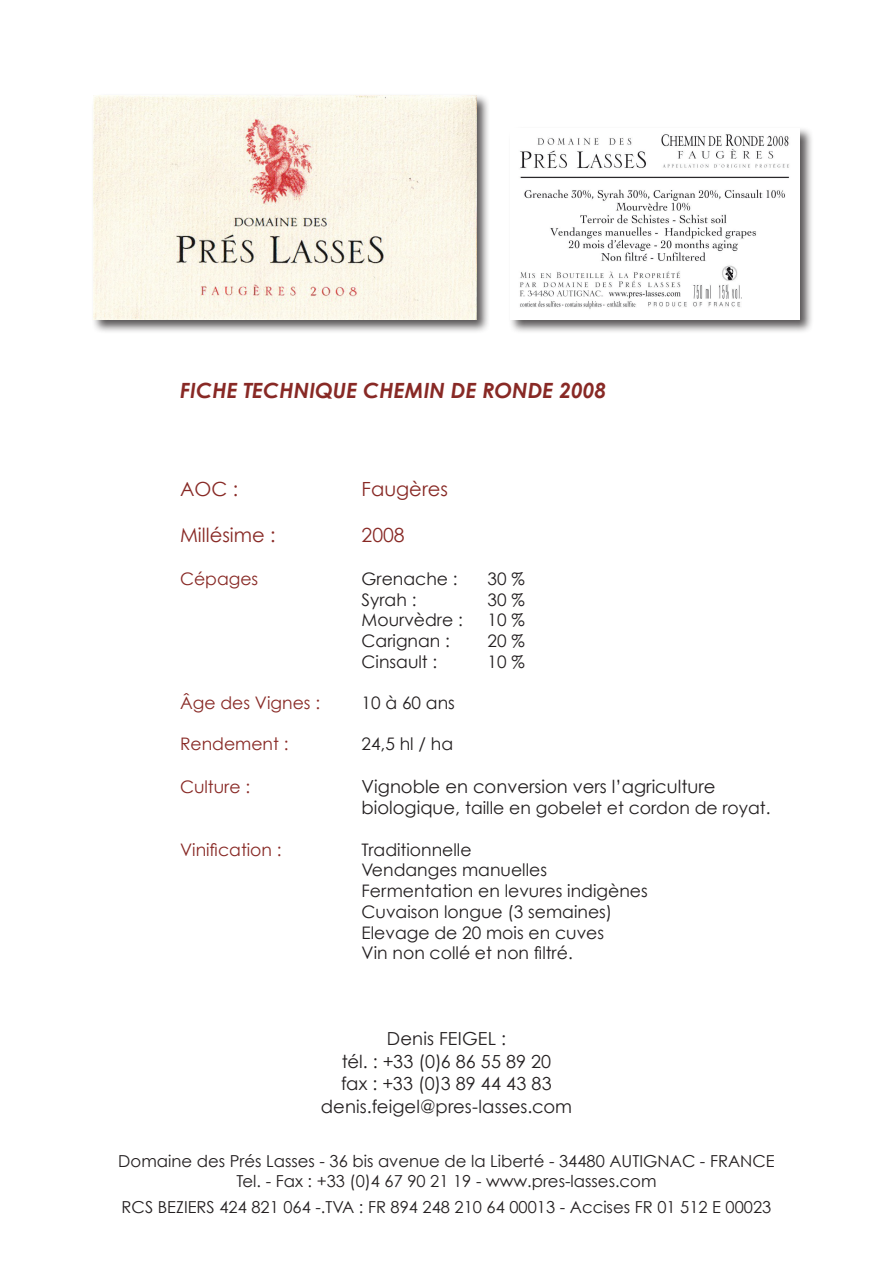
<style>
.page{position:relative;width:893px;height:1263px;background:#fff}
.page>*{position:absolute;margin:0;border:0;box-sizing:border-box;transform-origin:0 0}
.t1{font:italic 700 21px "Century Gothic";color:#882925}
.t2{font:19.5px "Century Gothic";color:#882925}
.t3{font:18px/22.5px "Century Gothic";color:#231f20;text-align:center}
.t4{font:17.25px/20.7px "Century Gothic";color:#231f20}
.t5{font:17.25px "Century Gothic";color:#882925}
.t6{font:16.5px/19.8px "Century Gothic";color:#231f20;text-align:center}
.s1{font-size:18px}
</style>
<div class="page">
<div style="left:91px;top:93px;width:399px;height:241px;background:#231f20;opacity:.75"></div>
<img style="left:93px;top:96px;width:383px;height:224px">
<div style="left:508px;top:126px;width:305px;height:208px;background:#231f20;opacity:.75"></div>
<img style="left:510px;top:128px;width:290px;height:192px">
<p class="t1" style="left:180px;top:377px;width:428px">FICHE TECHNIQUE CHEMIN DE RONDE 2008</p>
<p class="t2" style="left:180px;top:477px;width:60px">AOC :</p>
<p class="t2" style="left:362px;top:477px;width:88px">Faugères</p>
<p class="t2" style="left:180px;top:523px;width:97px">Millésime :</p>
<p class="t2" style="left:362px;top:523px;width:45px">2008</p>
<p class="t5" style="left:180px;top:568px;width:80px">Cépages</p>
<p class="t4" style="left:362px;top:568px;width:98px">Grenache :</p>
<p class="t4" style="left:488px;top:568px;width:39px">30 %</p>
<p class="t4" style="left:362px;top:589px;width:56px">Syrah :</p>
<p class="t4" style="left:488px;top:589px;width:39px">30 %</p>
<p class="t4" style="left:362px;top:609px;width:103px">Mourvèdre :</p>
<p class="t4" style="left:488px;top:609px;width:39px">10 %</p>
<p class="t4" style="left:362px;top:630px;width:90px">Carignan :</p>
<p class="t4" style="left:488px;top:630px;width:39px">20 %</p>
<p class="t4" style="left:362px;top:651px;width:77px">Cinsault :</p>
<p class="t4" style="left:488px;top:651px;width:39px">10 %</p>
<p class="t5" style="left:180px;top:692px;width:142px">Âge des Vignes :</p>
<p class="t4" style="left:362px;top:692px;width:95px">10 à 60 ans</p>
<p class="t5" style="left:180px;top:734px;width:110px">Rendement :</p>
<p class="t4" style="left:362px;top:734px;width:93px">24,5 hl / ha</p>
<p class="t5" style="left:180px;top:776px;width:72px">Culture :</p>
<p class="t3" style="left:362px;top:775px;width:355px">Vignoble en conversion vers l’agriculture</p>
<p class="t4" style="left:362px;top:797px;width:410px"><span class="s1">biologique,</span> taille en gobelet et cordon de royat.</p>
<p class="t5" style="left:180px;top:839px;width:103px">Vinification :</p>
<p class="t4" style="left:362px;top:839px;width:288px">Traditionnelle<br>Vendanges manuelles<br>Fermentation en levures indigènes<br>Cuvaison longue (3 semaines)<br>Elevage de 20 mois en cuves<br>Vin non collé et non filtré.</p>
<p class="t3" style="left:321px;top:1027px;width:253px">Denis FEIGEL :<br>tél. : +33 (0)6 86 55 89 20<br>fax : +33 (0)3 89 44 43 83 denis.feigel@pres-lasses.com</p>
<p class="t6" style="left:118px;top:1151px;width:658px">Domaine des Prés Lasses - 36 bis avenue de la Liberté - 34480 AUTIGNAC - FRANCE<br>Tel. - Fax : +33 (0)4 67 90 21 19 - www.pres-lasses.com</p>
<p class="t6" style="left:122px;top:1196px;width:651px">RCS BEZIERS 424 821 064 -.TVA : FR 894 248 210 64 00013 - Accises FR 01 512 E 00023</p>
</div>
